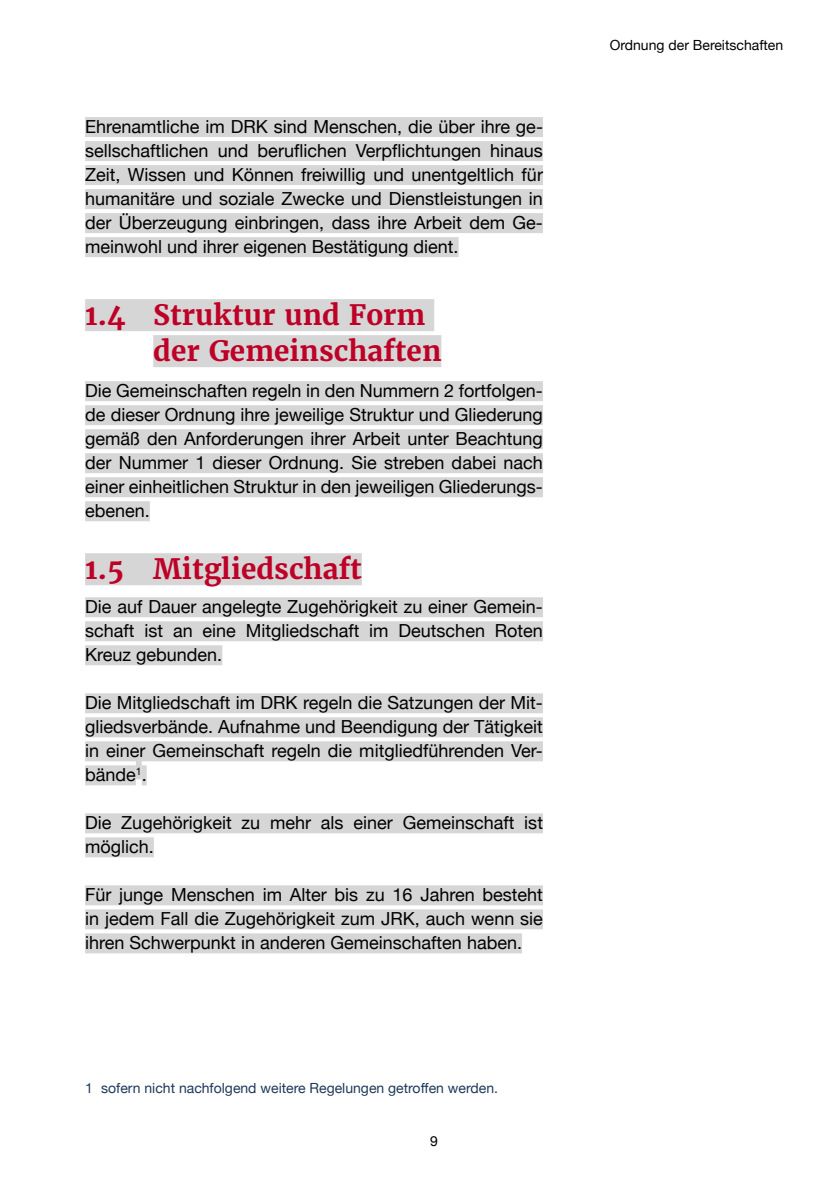
<style>
.page{position:relative;width:840px;height:1191px;background:#fff}
.page>*{position:absolute;margin:0;border:0;box-sizing:border-box;transform-origin:0 0}
.t1{font:700 28px/36px "Merriweather";color:#be0027}
.t2{font:18px/24px "Helvetica Neue";color:#000;text-align:justify}
.t3{font:14px "Helvetica Neue";color:#1d395a}
.t4{font:14px "Helvetica Neue";color:#000}
</style>
<div class="page">
<div style="left:85px;top:117px;width:457px;height:20px;background:#d6d6d6"></div>
<div style="left:85px;top:141px;width:457px;height:20px;background:#d6d6d6"></div>
<div style="left:85px;top:165px;width:457px;height:20px;background:#d6d6d6"></div>
<div style="left:85px;top:189px;width:457px;height:20px;background:#d6d6d6"></div>
<div style="left:85px;top:213px;width:457px;height:20px;background:#d6d6d6"></div>
<div style="left:85px;top:237px;width:373px;height:20px;background:#d6d6d6"></div>
<div style="left:85px;top:299px;width:349px;height:32px;background:#d6d6d6"></div>
<div style="left:153px;top:335px;width:288px;height:32px;background:#d6d6d6"></div>
<div style="left:85px;top:381px;width:457px;height:20px;background:#d6d6d6"></div>
<div style="left:85px;top:405px;width:457px;height:20px;background:#d6d6d6"></div>
<div style="left:85px;top:429px;width:457px;height:20px;background:#d6d6d6"></div>
<div style="left:85px;top:453px;width:457px;height:20px;background:#d6d6d6"></div>
<div style="left:85px;top:477px;width:457px;height:20px;background:#d6d6d6"></div>
<div style="left:85px;top:501px;width:65px;height:20px;background:#d6d6d6"></div>
<div style="left:85px;top:553px;width:276px;height:32px;background:#d6d6d6"></div>
<div style="left:85px;top:597px;width:457px;height:20px;background:#d6d6d6"></div>
<div style="left:85px;top:621px;width:457px;height:20px;background:#d6d6d6"></div>
<div style="left:85px;top:645px;width:137px;height:20px;background:#d6d6d6"></div>
<div style="left:85px;top:693px;width:457px;height:20px;background:#d6d6d6"></div>
<div style="left:85px;top:717px;width:457px;height:20px;background:#d6d6d6"></div>
<div style="left:85px;top:741px;width:457px;height:20px;background:#d6d6d6"></div>
<div style="left:85px;top:765px;width:51px;height:20px;background:#d6d6d6"></div>
<div style="left:136px;top:759px;width:6px;height:20px;background:#d6d6d6"></div>
<div style="left:142px;top:765px;width:5px;height:20px;background:#d6d6d6"></div>
<div style="left:85px;top:813px;width:457px;height:20px;background:#d6d6d6"></div>
<div style="left:85px;top:837px;width:69px;height:20px;background:#d6d6d6"></div>
<div style="left:85px;top:885px;width:457px;height:20px;background:#d6d6d6"></div>
<div style="left:85px;top:909px;width:457px;height:20px;background:#d6d6d6"></div>
<div style="left:85px;top:933px;width:436px;height:20px;background:#d6d6d6"></div>
<p class="t2" style="left:85px;top:116px;width:459px">Ehrenamtliche im DRK sind Menschen, die über ihre ge&shy;sellschaftlichen und beruflichen Verpflichtungen hinaus Zeit, Wissen und Können freiwillig und unentgeltlich für humanitäre und soziale Zwecke und Dienstleistungen in der Überzeugung einbringen, dass ihre Arbeit dem Ge&shy;meinwohl und ihrer eigenen Bestätigung dient.</p>
<h1 class="t1" style="left:153px;top:297px;width:289px;text-indent:-68px">1.4 Struktur und Form der Gemeinschaften</h1>
<p class="t2" style="left:85px;top:380px;width:459px">Die Gemeinschaften regeln in den Nummern 2 fortfolgen&shy;de dieser Ordnung ihre jeweilige Struktur und Gliederung gemäß den Anforderungen ihrer Arbeit unter Beachtung der Nummer 1 dieser Ordnung. Sie streben dabei nach einer einheitlichen Struktur in den jeweiligen Gliederungs&shy;ebenen.</p>
<h1 class="t1" style="left:85px;top:551px;width:278px">1.5 Mitgliedschaft</h1>
<p class="t2" style="left:85px;top:596px;width:459px">Die auf Dauer angelegte Zugehörigkeit zu einer Gemein&shy;schaft ist an eine Mitgliedschaft im Deutschen Roten Kreuz gebunden.</p>
<p class="t2" style="left:85px;top:692px;width:459px">Die Mitgliedschaft im DRK regeln die Satzungen der Mit&shy;gliedsverbände. Aufnahme und Beendigung der Tätigkeit in einer Gemeinschaft regeln die mitgliedführenden Ver&shy;bände<sup>1</sup>.</p>
<p class="t2" style="left:85px;top:812px;width:459px">Die Zugehörigkeit zu mehr als einer Gemeinschaft ist möglich.</p>
<p class="t2" style="left:85px;top:884px;width:459px">Für junge Menschen im Alter bis zu 16 Jahren besteht in jedem Fall die Zugehörigkeit zum JRK, auch wenn sie ihren Schwerpunkt in anderen Gemeinschaften haben.</p>
<p class="t3" style="left:85px;top:1078px;width:414px">1 sofern nicht nachfolgend weitere Regelungen getroffen werden.</p>
<p class="t4" style="left:430px;top:1131px;width:9px">9</p>
<p class="t4" style="left:609px;top:35px;width:175px">Ordnung der Bereitschaften</p>
</div>
